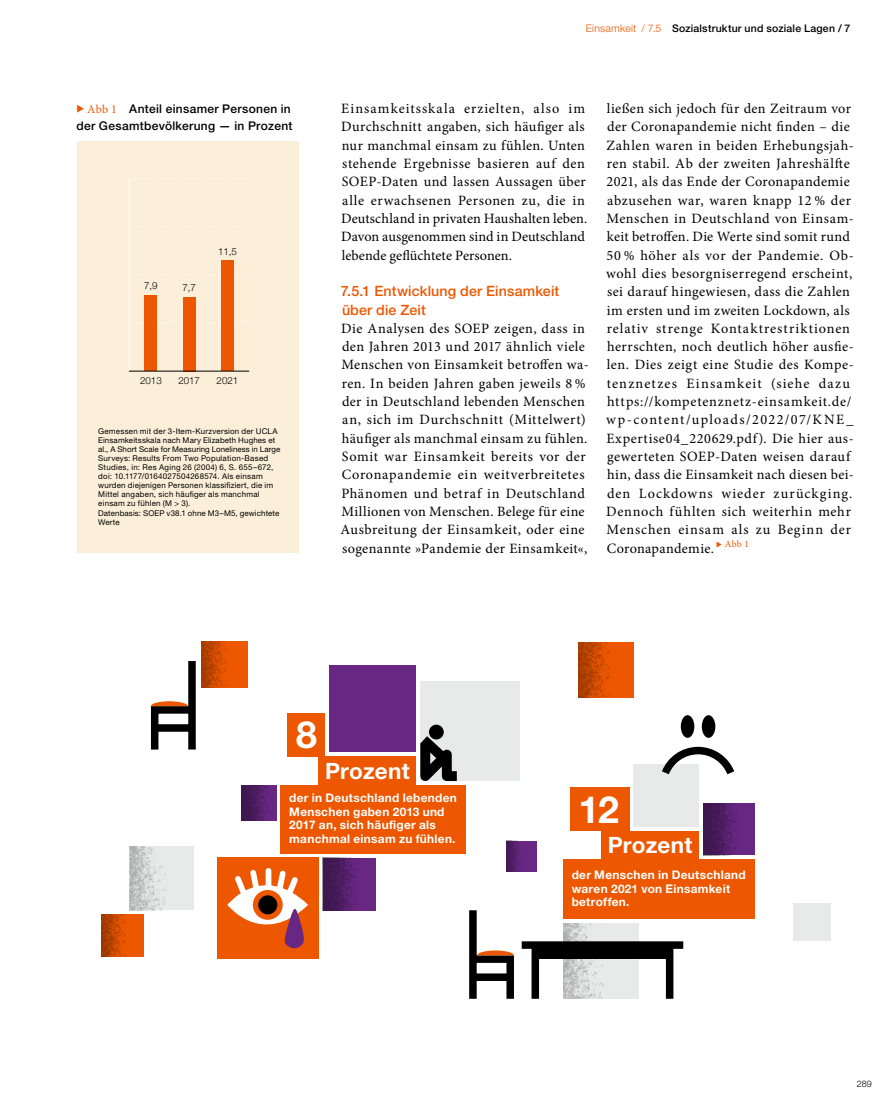
<style>
.page{position:relative;width:893px;height:1106px;background:#fff}
.page>*{position:absolute;margin:0;border:0;box-sizing:border-box;transform-origin:0 0}
.p10_illu_zahl{font:700 37.5px "Helvetica Neue";color:#fff}
.p11_illu_untertitel{font:700 22.5px "Helvetica Neue";letter-spacing:.01em;color:#fff}
.p2_Fließtext_ohne_Einzug{font:14.25px/18.3px "Minion Pro";letter-spacing:.035em;color:#000}
.h3_Zwischenheadline_orange{font:500 14.25px/18.3px "Helvetica Neue";letter-spacing:.01em;color:#ed5700}
.t1{font:500 12px/16.5px "Helvetica Neue";letter-spacing:.025em;color:#000;text-align:right}
.p12_illu_fliess{font:700 11.85px/13.5px "Helvetica Neue";letter-spacing:.025em;color:#fff}
.t2{font:500 10.5px "Helvetica Neue";letter-spacing:.02em;color:#000}
.t3{font:300 9.75px "Helvetica Neue";color:#000}
.t4{font:300 9px "Helvetica Neue";color:#000}
.t5{font:7.95px/9px "Helvetica Neue";letter-spacing:.025em;color:#000}
.s1{font-family:"Minion Pro";font-weight:400;color:#ed5700}
.s2{font-weight:300;color:#ed5700}
</style>
<div class="page">
<div style="left:77px;top:141px;width:222px;height:412px;background:#fbefd9"></div>
<svg style="left:131px;top:322px;width:116px;height:2px"></svg>
<svg style="left:131px;top:274px;width:114px;height:1px"></svg>
<svg style="left:131px;top:226px;width:114px;height:1px"></svg>
<svg style="left:129px;top:178px;width:118px;height:1px"></svg>
<div style="left:145px;top:295px;width:12px;height:76px;background:#ed5700"></div>
<div style="left:183px;top:297px;width:13px;height:74px;background:#ed5700"></div>
<div style="left:221px;top:260px;width:13px;height:111px;background:#ed5700"></div>
<hr style="left:129px;top:179px;width:1px;height:192px;background:#fff">
<hr style="left:129px;top:371px;width:120px;height:1px;background:#000">
<img style="left:130px;top:846px;width:64px;height:64px">
<img style="left:563px;top:923px;width:75px;height:75px">
<div style="left:634px;top:763px;width:65px;height:63px;background:#e8e9e9"></div>
<img style="left:241px;top:785px;width:36px;height:35px">
<div style="left:420px;top:681px;width:100px;height:100px;background:#e8e9e9"></div>
<div style="left:330px;top:665px;width:86px;height:87px;background:#672782"></div>
<div style="left:793px;top:902px;width:38px;height:38px;background:#e8e9e9"></div>
<img style="left:578px;top:642px;width:56px;height:56px">
<img style="left:101px;top:914px;width:42px;height:42px">
<img style="left:201px;top:641px;width:46px;height:46px">
<img style="left:506px;top:840px;width:31px;height:31px">
<img style="left:323px;top:857px;width:52px;height:53px">
<img style="left:703px;top:803px;width:52px;height:52px">
<svg style="left:656px;top:746px;width:79px;height:29px"></svg>
<div style="left:681px;top:715px;width:13px;height:23px;background:#000;border-radius:50%"></div>
<div style="left:702px;top:715px;width:13px;height:23px;background:#000;border-radius:50%"></div>
<svg style="left:420px;top:732px;width:37px;height:50px"></svg>
<div style="left:429px;top:724px;width:15px;height:15px;background:#000;border-radius:50%"></div>
<div style="left:319px;top:756px;width:97px;height:29px;background:#ed5700"></div>
<div style="left:281px;top:785px;width:185px;height:68px;background:#ed5700"></div>
<div style="left:288px;top:713px;width:37px;height:44px;background:#ed5700"></div>
<div style="left:601px;top:830px;width:98px;height:29px;background:#ed5700"></div>
<div style="left:563px;top:859px;width:192px;height:60px;background:#ed5700"></div>
<div style="left:570px;top:787px;width:60px;height:44px;background:#ed5700"></div>
<div style="left:188px;top:661px;width:8px;height:88px;background:#000"></div>
<svg style="left:150px;top:701px;width:46px;height:49px"></svg>
<div style="left:469px;top:910px;width:8px;height:88px;background:#000"></div>
<svg style="left:469px;top:950px;width:45px;height:49px"></svg>
<div style="left:532px;top:945px;width:7px;height:53px;background:#000"></div>
<div style="left:666px;top:945px;width:7px;height:53px;background:#000"></div>
<div style="left:522px;top:941px;width:161px;height:7px;background:#000"></div>
<div style="left:535px;top:945px;width:135px;height:14px;background:#000"></div>
<div style="left:217px;top:857px;width:101px;height:101px;background:#ed5700"></div>
<svg style="left:227px;top:868px;width:81px;height:81px"></svg>
<p class="t1" style="left:77px;top:100px;width:217px"><span class="s1">Abb 1</span> Anteil einsamer Personen in der Gesamtbevölkerung — in Prozent</p>
<p class="t3" style="left:144px;top:278px;width:15px">7,9</p>
<p class="t3" style="left:182px;top:280px;width:15px">7,7</p>
<p class="t3" style="left:218px;top:243px;width:20px">11,5</p>
<p class="t3" style="left:140px;top:373px;width:23px">2013</p>
<p class="t3" style="left:178px;top:373px;width:23px">2017</p>
<p class="t3" style="left:217px;top:373px;width:23px">2021</p>
<p class="t5" style="left:98px;top:427px;width:184px">Gemessen mit der 3-Item-Kurzversion der UCLA Einsamkeitsskala nach Mary Elizabeth Hughes et al., A Short Scale for Measuring Loneliness in Large Surveys: Results From Two Population-Based Studies, in: Res Aging 26 (2004) 6, S. 655–672, doi: 10.1177/0164027504268574. Als einsam wurden diejenigen Personen klassifiziert, die im Mittel angaben, sich häufiger als manchmal einsam zu fühlen (M &gt; 3).</p>
<p class="t5" style="left:98px;top:509px;width:183px">Datenbasis: SOEP v38.1 ohne M3–M5, gewichtete<br>Werte</p>
<p class="t2" style="left:586px;top:19px;width:266px"><span class="s2">Einsamkeit / 7.5</span> Sozialstruktur und soziale Lagen / 7</p>
<p class="p2_Fließtext_ohne_Einzug" style="left:341px;top:100px;width:248px">Einsamkeitsskala erzielten, also im Durchschnitt angaben, sich häufiger als nur manchmal einsam zu fühlen. Unten stehende Ergebnisse basieren auf den SOEP-Daten und lassen Aussagen über alle erwachsenen Personen zu, die in Deutschland in privaten Haushalten leben.<br>Davon ausgenommen sind in Deutschland lebende geflüchtete Personen.</p>
<h3 class="h3_Zwischenheadline_orange" style="left:341px;top:281px;width:220px">7.5.1 Entwicklung der Einsamkeit über die Zeit</h3>
<p class="p2_Fließtext_ohne_Einzug" style="left:340px;top:319px;width:250px">Die Analysen des SOEP zeigen, dass in den Jahren 2013 und 2017 ähnlich viele Menschen von Einsamkeit betroffen wa&shy;ren. In beiden Jahren gaben jeweils 8 % der in Deutschland lebenden Menschen an, sich im Durchschnitt (Mittelwert) häufiger als manchmal einsam zu fühlen.<br>Somit war Einsamkeit bereits vor der Coronapandemie ein weitverbreitetes Phänomen und betraf in Deutschland Millionen von Menschen. Belege für eine Ausbreitung der Einsamkeit, oder eine sogenannte »Pandemie der Einsamkeit«,</p>
<p class="p2_Fließtext_ohne_Einzug" style="left:606px;top:100px;width:249px">ließen sich jedoch für den Zeitraum vor der Coronapandemie nicht finden – die Zahlen waren in beiden Erhebungsjah&shy;ren stabil. Ab der zweiten Jahreshälfte 2021, als das Ende der Coronapandemie abzusehen war, waren knapp 12 % der Menschen in Deutschland von Einsam&shy;keit betroffen. Die Werte sind somit rund 50 % höher als vor der Pandemie. Ob&shy;wohl dies besorgniserregend erscheint, sei darauf hingewiesen, dass die Zahlen im ersten und im zweiten Lockdown, als relativ strenge Kontaktrestriktionen herrschten, noch deutlich höher ausfie&shy;len. Dies zeigt eine Studie des Kompe&shy;tenznetzes Einsamkeit (siehe dazu https://kompetenznetz-einsamkeit.de/ wp-content/uploads/2022/07/KNE_ Expertise04_220629.pdf). Die hier aus&shy;gewerteten SOEP-Daten weisen darauf hin, dass die Einsamkeit nach diesen bei&shy;den Lockdowns wieder zurückging.<br>Dennoch fühlten sich weiterhin mehr Menschen einsam als zu Beginn der Coronapandemie. <sup>◆</sup> <sup>Abb</sup> <sup>1</sup></p>
<p class="p10_illu_zahl" style="left:296px;top:705px;width:22px">8</p>
<p class="p11_illu_untertitel" style="left:325px;top:753px;width:86px">Prozent</p>
<p class="p12_illu_fliess" style="left:289px;top:791px;width:169px">der in Deutschland lebenden<br>Menschen gaben 2013 und<br>2017 an, sich häufiger als manchmal einsam zu fühlen.</p>
<p class="p10_illu_zahl" style="left:579px;top:780px;width:42px">12</p>
<p class="p11_illu_untertitel" style="left:608px;top:827px;width:86px">Prozent</p>
<p class="p12_illu_fliess" style="left:572px;top:868px;width:176px">der Menschen in Deutschland waren 2021 von Einsamkeit betroffen.</p>
<p class="t4" style="left:857px;top:1076px;width:17px">289</p>
</div>
